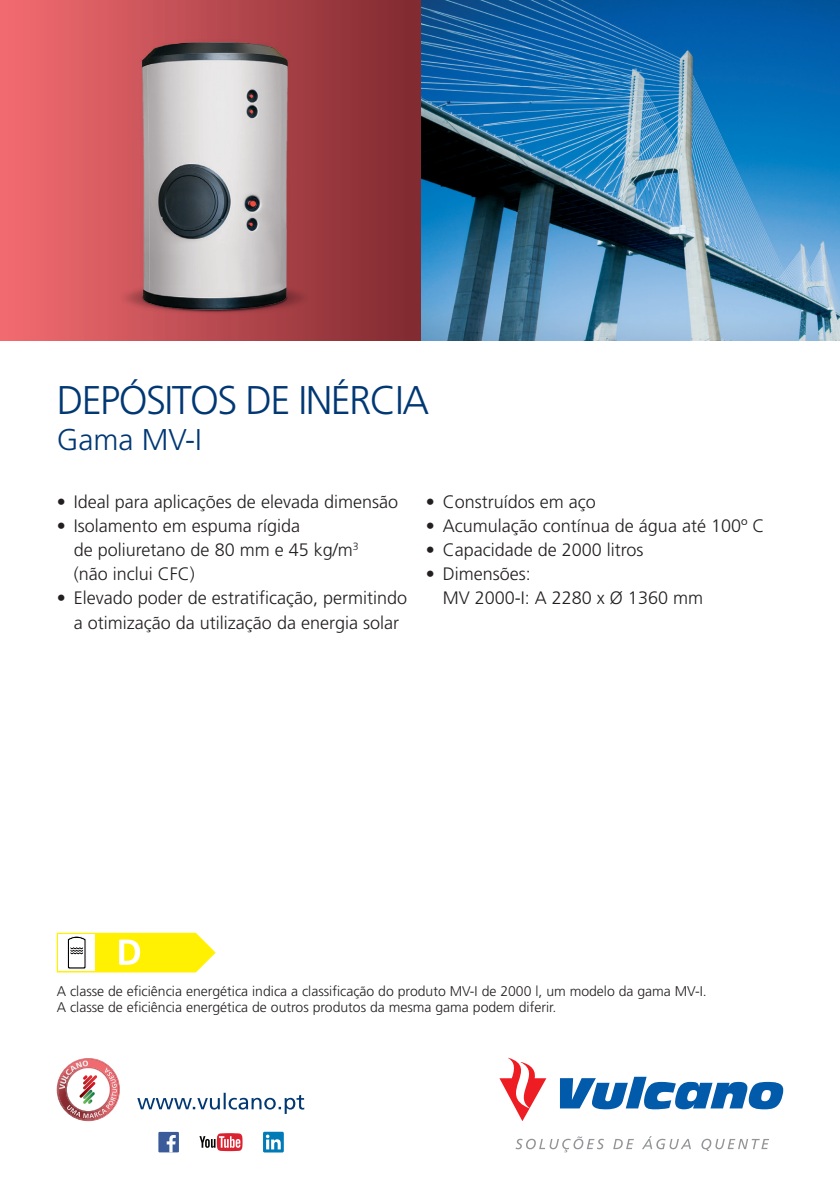
<style>
.page{position:relative;width:840px;height:1191px;background:#fff}
.page>*{position:absolute;margin:0;border:0;box-sizing:border-box;transform-origin:0 0}
.t1{font:300 40px "Frutiger";letter-spacing:-.04em;color:#013874}
.t2{font:300 30px "Frutiger";color:#013874}
.t3{font:300 18px/24px "Frutiger";color:#231f20}
.t4{font:300 14px/16.8px "Frutiger";color:#231f20}
</style>
<div class="page">
<svg style="left:499px;top:1057px;width:47px;height:64px"></svg>
<svg style="left:560px;top:1076px;width:222px;height:33px"></svg>
<svg style="left:515px;top:1136px;width:88px;height:16px"></svg>
<svg style="left:613px;top:1139px;width:20px;height:10px"></svg>
<svg style="left:642px;top:1136px;width:48px;height:13px"></svg>
<svg style="left:701px;top:1138px;width:67px;height:13px"></svg>
<img style="left:420px;top:0;width:419px;height:340px">
<div style="left:0;top:0;width:420px;height:340px;background:linear-gradient(to right,#f46d72,#802a30)"></div>
<svg style="left:199px;top:1133px;width:43px;height:18px"></svg>
<svg style="left:263px;top:1131px;width:20px;height:21px"></svg>
<svg style="left:266px;top:1134px;width:14px;height:15px"></svg>
<div style="left:158px;top:1131px;width:21px;height:21px;background:#3b5a9a"></div>
<svg style="left:167px;top:1135px;width:9px;height:17px"></svg>
<svg style="left:57px;top:1058px;width:63px;height:63px"></svg>
<svg style="left:137px;top:1092px;width:167px;height:22px"></svg>
<img style="left:113px;top:40px;width:203px;height:276px">
<svg style="left:57px;top:932px;width:158px;height:40px"></svg>
<p class="t1" style="left:57px;top:378px;width:373px">DEPÓSITOS DE INÉRCIA</p>
<p class="t2" style="left:57px;top:423px;width:146px">Gama MV-I</p>
<p class="t3" style="left:57px;top:490px;width:343px">• Ideal para aplicações de elevada dimensão</p>
<p class="t3" style="left:74px;top:514px;width:286px;text-indent:-17px">• Isolamento em espuma rígida<br>de poliuretano de 80 mm e 45 kg/m<sup>3 </sup>(não inclui CFC)</p>
<p class="t3" style="left:57px;top:586px;width:352px">• Elevado poder de estratificação, permitindo</p>
<p class="t3" style="left:74px;top:610px;width:327px">a otimização da utilização da energia solar</p>
<p class="t3" style="left:425px;top:490px;width:172px">• Construídos em aço</p>
<p class="t3" style="left:425px;top:514px;width:340px">• Acumulação contínua de água até 100º C</p>
<p class="t3" style="left:425px;top:538px;width:219px">• Capacidade de 2000 litros</p>
<p class="t3" style="left:425px;top:562px;width:107px">• Dimensões:</p>
<p class="t3" style="left:442px;top:586px;width:262px">MV 2000-I: A 2280 x Ø 1360 mm</p>
<p class="t4" style="left:57px;top:982px;width:651px">A classe de eficiência energética indica a classificação do produto MV-I de 2000 l, um modelo da gama MV-I.<br>A classe de eficiência energética de outros produtos da mesma gama podem diferir.</p>
</div>
